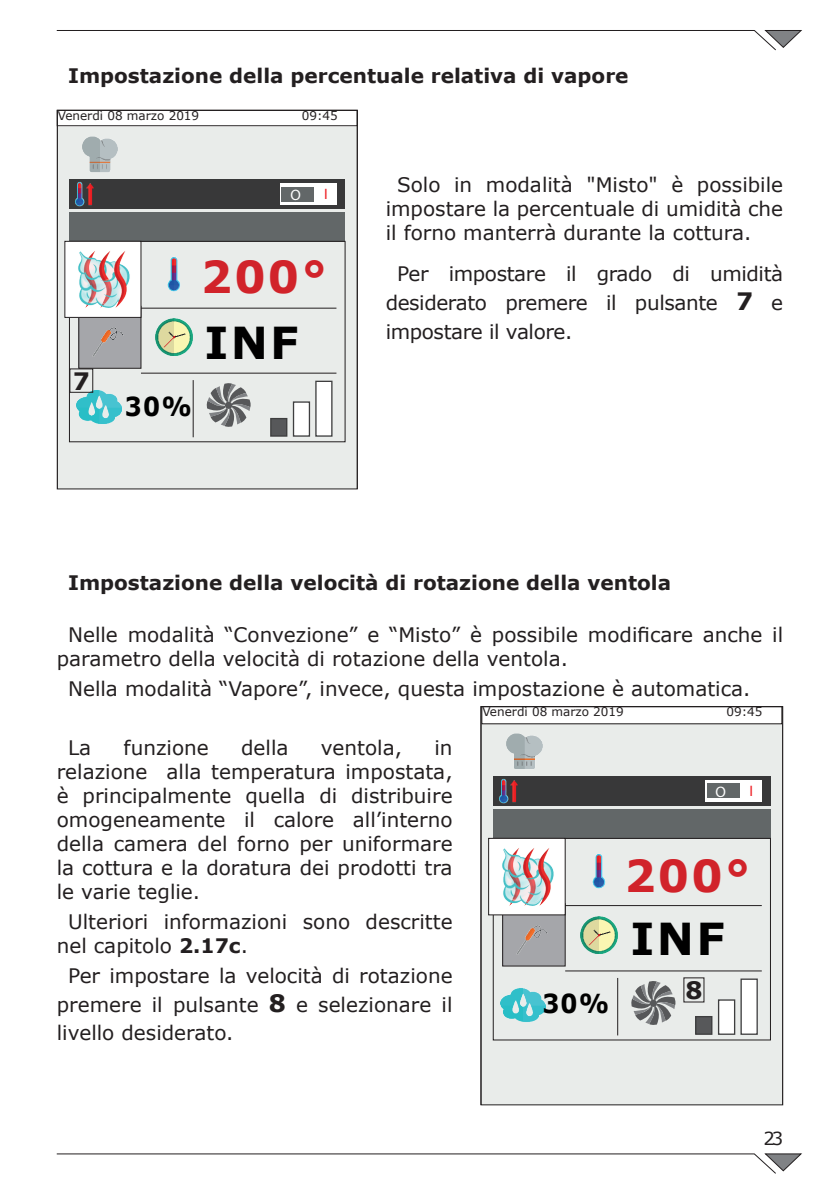
<style>
.page{position:relative;width:840px;height:1191px;background:#fff}
.page>*{position:absolute;margin:0;border:0;box-sizing:border-box;transform-origin:0 0}
.t1{font:700 44px "Verdana";letter-spacing:.05em;color:#d1232a}
.t2{font:700 44px "Verdana";letter-spacing:.05em;color:#000}
.t3{font:700 26.2px "Verdana";color:#000;scale:.92 1}
.Note{font:700 24px "Verdana";color:#231f20}
.t4{font:20px/24px "Verdana";color:#231f20;text-align:justify}
.t5{font:700 20px "Verdana";color:#231f20}
.t6{font:18px "Verdana";color:#231f20}
.t7{font:500 15.2px "Helvetica Neue";color:#fff}
.t8{font:500 15.2px "Helvetica Neue";color:#ee1d23}
.t9{font:12px "Verdana";color:#231f20}
.s1{font-weight:700;font-size:24px}
.s2{font-weight:700}
</style>
<div class="page">
<svg style="left:56px;top:30px;width:746px;height:21px"></svg>
<svg style="left:56px;top:1153px;width:746px;height:21px"></svg>
<svg style="left:482px;top:724px;width:298px;height:379px;background:#cbcecd"></svg>
<svg style="left:630px;top:980px;width:46px;height:45px;background:#a0a3a3"></svg>
<img style="left:583px;top:852px;width:39px;height:39px">
<img style="left:494px;top:777px;width:28px;height:27px">
<img style="left:500px;top:983px;width:45px;height:45px">
<img style="left:497px;top:847px;width:59px;height:59px">
<div style="left:481px;top:706px;width:301px;height:18px;border:1px solid #231f20"></div>
<svg style="left:59px;top:126px;width:296px;height:361px;background:#cacdcb"></svg>
<svg style="left:206px;top:382px;width:45px;height:46px;background:#a1a3a4"></svg>
<img style="left:159px;top:255px;width:38px;height:38px">
<img style="left:71px;top:180px;width:27px;height:28px">
<img style="left:77px;top:385px;width:44px;height:45px">
<img style="left:73px;top:250px;width:59px;height:59px">
<div style="left:57px;top:110px;width:300px;height:16px;border:1px solid #231f20"></div>
<div style="left:69px;top:368px;width:24px;height:25px;border:1px solid #231f20"></div>
<p class="t5" style="left:68px;top:62px;width:561px">Impostazione della percentuale relativa di vapore</p>
<p class="t9" style="left:58px;top:107px;width:143px">Venerdì 08 marzo 2019</p>
<p class="t9" style="left:302px;top:107px;width:37px">09:45</p>
<p class="t7" style="left:290px;top:185px;width:12px">O</p>
<p class="t8" style="left:324px;top:184px;width:5px">I</p>
<p class="Note" style="left:73px;top:364px;width:19px">7</p>
<p class="t1" style="left:201px;top:246px;width:128px">200°</p>
<p class="t2" style="left:204px;top:312px;width:96px">INF</p>
<p class="t3" style="left:125px;top:388px;width:74px">30%</p>
<p class="t4" style="left:385px;top:173px;width:399px;text-indent:11px">Solo in modalità "Misto" è possibile impostare la percentuale di umidità che il forno manterrà durante la cottura.</p>
<p class="t4" style="left:385px;top:259px;width:399px;line-height:28.8px;text-indent:11px">Per impostare il grado di umidità desiderato premere il pulsante <span class="s1">7</span> e impostare il valore.</p>
<p class="t5" style="left:68px;top:568px;width:604px">Impostazione della velocità di rotazione della ventola</p>
<p class="t4" style="left:57px;top:623px;width:727px;text-indent:11px">Nelle modalità “Convezione” e “Misto” è possibile modificare anche il parametro della velocità di rotazione della ventola.</p>
<p class="t4" style="left:68px;top:676px;width:683px">Nella modalità “Vapore”, invece, questa impostazione è automatica.</p>
<p class="t4" style="left:68px;top:736px;width:25px">La</p>
<p class="t4" style="left:124px;top:736px;width:87px">funzione</p>
<p class="t4" style="left:241px;top:736px;width:49px">della</p>
<p class="t4" style="left:321px;top:736px;width:83px">ventola,</p>
<p class="t4" style="left:57px;top:736px;width:397px;text-indent:377px">in relazione alla temperatura impostata, è principalmente quella di distribuire omogeneamente il calore all’interno della camera del forno per uniformare la cottura e la doratura dei prodotti tra le varie teglie.</p>
<p class="t4" style="left:57px;top:909px;width:397px;text-indent:11px">Ulteriori informazioni sono descritte nel capitolo <span class="s2">2.17c</span>.</p>
<p class="t4" style="left:57px;top:961px;width:397px;line-height:28.8px;text-indent:11px">Per impostare la velocità di rotazione premere il pulsante <span class="s1">8</span> e selezionare il livello desiderato.</p>
<p class="t9" style="left:482px;top:703px;width:143px">Venerdì 08 marzo 2019</p>
<p class="t9" style="left:726px;top:703px;width:37px">09:45</p>
<p class="t7" style="left:715px;top:782px;width:12px">O</p>
<p class="t8" style="left:749px;top:781px;width:5px">I</p>
<p class="t3" style="left:542px;top:984px;width:74px">30%</p>
<p class="t1" style="left:624px;top:845px;width:128px">200°</p>
<p class="t2" style="left:630px;top:908px;width:96px">INF</p>
<p class="Note" style="left:685px;top:973px;width:19px">8</p>
<p class="t6" style="left:763px;top:1126px;width:21px">23</p>
</div>
